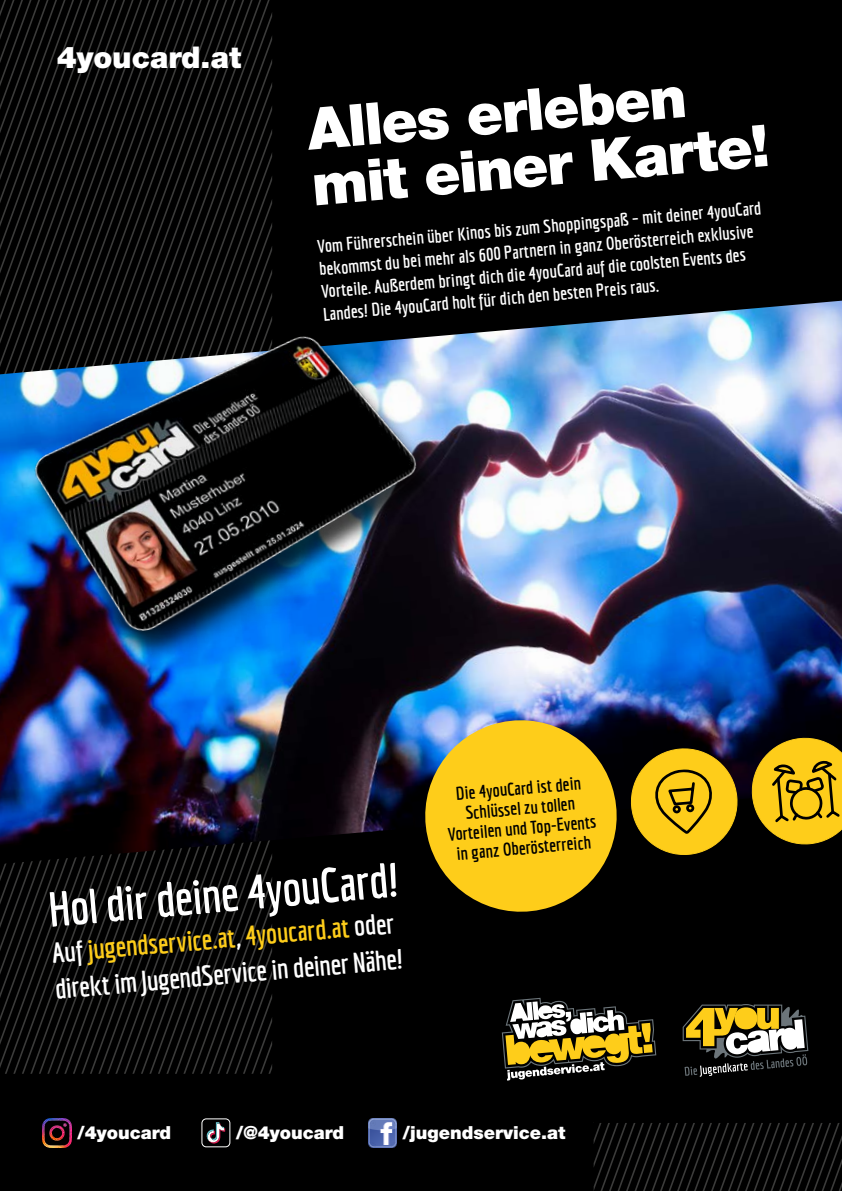
<style>
.page{position:relative;width:842px;height:1191px;background:#000}
.page>*{position:absolute;margin:0;border:0;box-sizing:border-box;transform-origin:0 0}
._4youcard_P_Alles_erleben_mit_einer_Karte{font:900 58px "Helvetica Neue LT Std";color:#fff}
._4youcard_P_Text_Hol_dir_deine_4youcard{font:700 48px "Economica";color:#fff}
._4youcard_H1_4youcard_at{font:900 30px "Helvetica Neue LT Std";color:#fff}
._4youcard_P_Text_zur_4youcard{font:700 28px/36px "Economica";color:#fff}
._4youcard_P_Unterüberschrift{font:700 18px/22.6px "Economica";color:#fff}
._4youcard_P_Info_gelber_Kreis{font:700 18px/19.8px "Economica";color:#000;text-align:center}
._4youcard_P_Link_Socialmedia{font:900 18px "Helvetica Neue LT Std";color:#fff}
.s1{color:#fecd1a}
</style>
<div class="page">
<svg style="left:593px;top:1123px;width:249px;height:68px"></svg>
<svg style="left:13px;top:881px;width:77px;height:192px"></svg>
<svg style="left:0;top:0;width:151px;height:129px"></svg>
<svg style="left:98px;top:881px;width:60px;height:192px"></svg>
<svg style="left:0;top:129px;width:158px;height:752px"></svg>
<svg style="left:158px;top:0;width:114px;height:1073px"></svg>
<img style="left:0;top:301px;width:842px;height:563px">
<svg style="left:683px;top:1004px;width:125px;height:72px"></svg>
<svg style="left:502px;top:997px;width:154px;height:83px"></svg>
<img style="left:4px;top:301px;width:450px;height:367px">
<svg style="left:750px;top:736px;width:92px;height:110px"></svg>
<svg style="left:629px;top:746px;width:110px;height:111px"></svg>
<svg style="left:414px;top:708px;width:214px;height:204px;fill:#fecd1a"></svg>
<img style="left:43px;top:1118px;width:28px;height:29px">
<svg style="left:202px;top:1120px;width:28px;height:27px"></svg>
<div style="left:202px;top:1118px;width:28px;height:29px;border:1px solid #fff;border-radius:4px"></div>
<img style="left:368px;top:1118px;width:28px;height:29px">
<h1 class="_4youcard_H1_4youcard_at" style="left:57px;top:39px;width:186px">4youcard.at</h1>
<p class="_4youcard_P_Alles_erleben_mit_einer_Karte" style="left:304px;top:95px;width:382px;rotate:-5deg">Alles erleben</p>
<p class="_4youcard_P_Alles_erleben_mit_einer_Karte" style="left:309px;top:151px;width:460px;rotate:-5deg">mit einer Karte!</p>
<p class="_4youcard_P_Unterüberschrift" style="left:316px;top:235px;width:447px;rotate:-5deg">Vom Führerschein über Kinos bis zum Shoppingspaß – mit deiner 4youCard bekommst du bei mehr als 600 Partnern in ganz Oberösterreich exklusive Vorteile. Außerdem bringt dich die 4youCard auf die coolsten Events des Landes! Die 4youCard holt für dich den besten Preis raus.</p>
<p class="_4youcard_P_Text_Hol_dir_deine_4youcard" style="left:46px;top:882px;width:354px;rotate:-5deg">Hol dir deine 4youCard!</p>
<p class="_4youcard_P_Text_zur_4youcard" style="left:51px;top:934px;width:351px;rotate:-5deg">Auf <span class="s1">jugendservice.at</span>, <span class="s1">4youcard.at</span> oder direkt im JugendService in deiner Nähe!</p>
<p class="_4youcard_P_Info_gelber_Kreis" style="left:443px;top:784px;width:150px;rotate:-5deg">Die 4youCard ist dein<br>Schlüssel zu tollen<br>Vorteilen und Top-Events in ganz Oberösterreich</p>
<p class="_4youcard_P_Link_Socialmedia" style="left:77px;top:1122px;width:96px">/4youcard</p>
<p class="_4youcard_P_Link_Socialmedia" style="left:236px;top:1122px;width:110px">/@4youcard</p>
<p class="_4youcard_P_Link_Socialmedia" style="left:402px;top:1122px;width:165px">/jugendservice.at</p>
</div>
